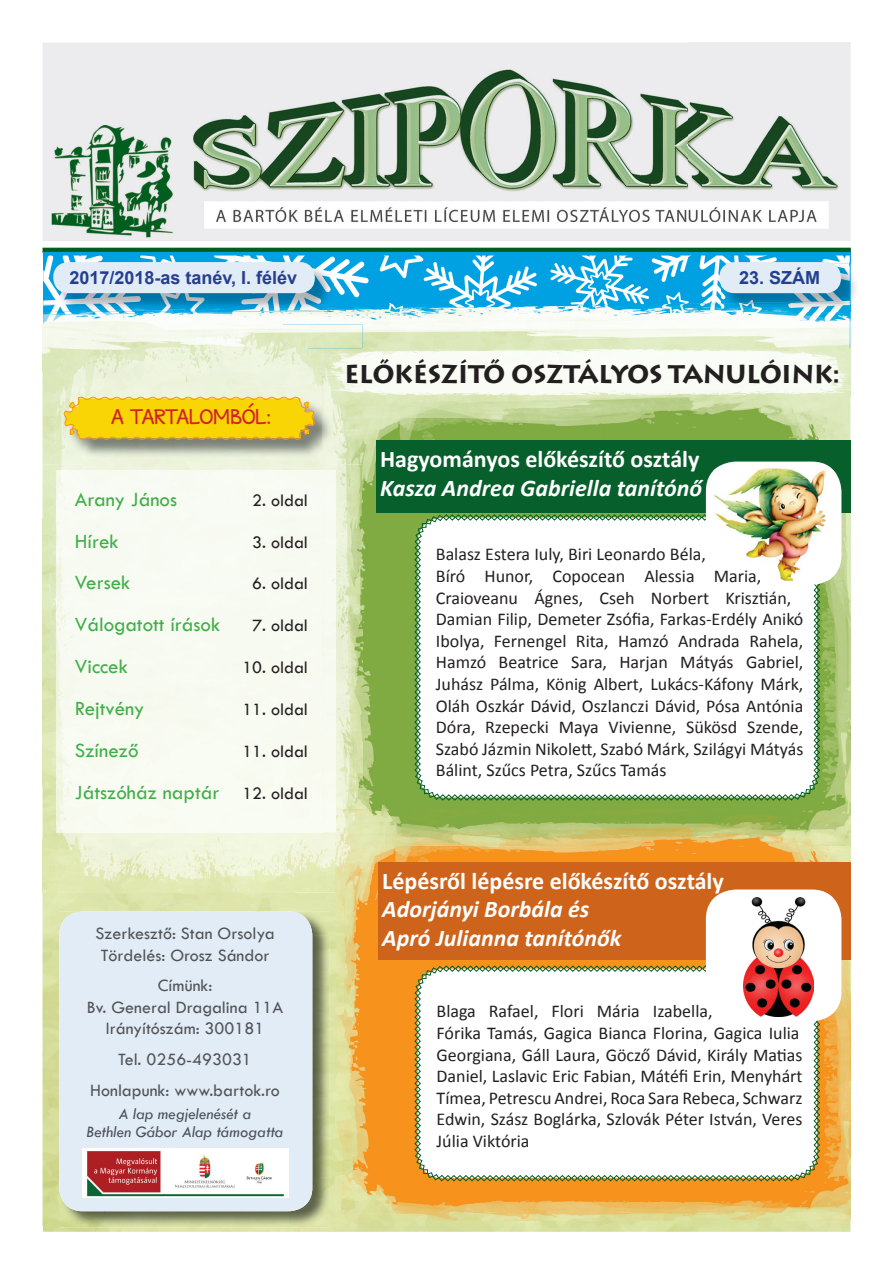
<style>
.page{position:relative;width:893px;height:1263px;background:#fff}
.page>*{position:absolute;margin:0;border:0;box-sizing:border-box;transform-origin:0 0}
.t1{font:700 25.5px "Lithos Pro";letter-spacing:-.025em;color:#231f20}
.t2{font:italic 700 24px/28.8px "Calibri";color:#fff}
.t3{font:700 24px "Calibri";color:#fff}
.t4{font:500 21px "Tw Cen";color:#40ae49}
.t5{font:21px "Maritime Tropical Neue DS Bold";color:#d1232a}
.t6{font:18px/21.6px "Calibri";color:#231f20}
.t7{font:500 18px/21.6px "Tw Cen";color:#535355;text-align:center}
.t8{font:500 18px "Tw Cen";color:#231f20}
.t9{font:700 18px "Arial";color:#253f8e}
.t10{font:italic 16.5px/18px "Tw Cen";color:#4d5158;text-align:center}
.s1{font-size:18px;color:#231f20}
</style>
<div class="page">
<img style="left:43px;top:43px;width:807px;height:209px">
<div style="left:43px;top:252px;width:807px;height:134px;background:#00a1e3"></div>
<img style="left:43px;top:256px;width:807px;height:48px">
<img style="left:42px;top:323px;width:1px;height:142px">
<img style="left:43px;top:304px;width:12px;height:2px">
<img style="left:389px;top:304px;width:122px;height:2px">
<img style="left:850px;top:386px;width:1px;height:79px">
<img style="left:660px;top:303px;width:61px;height:1px">
<img style="left:312px;top:928px;width:53px;height:304px">
<img style="left:850px;top:312px;width:1px;height:36px">
<img style="left:43px;top:306px;width:484px;height:42px">
<img style="left:527px;top:304px;width:323px;height:44px">
<img style="left:362px;top:465px;width:488px;height:380px">
<img style="left:362px;top:396px;width:244px;height:69px">
<img style="left:606px;top:396px;width:244px;height:44px">
<img style="left:336px;top:845px;width:514px;height:376px">
<div style="left:376px;top:440px;width:474px;height:73px;background:#075f2b"></div>
<div style="left:378px;top:862px;width:472px;height:98px;background:#ce641c"></div>
<img style="left:312px;top:911px;width:17px;height:24px">
<img style="left:289px;top:935px;width:40px;height:293px">
<img style="left:59px;top:1211px;width:45px;height:17px">
<img style="left:104px;top:1211px;width:185px;height:17px">
<div style="left:59px;top:911px;width:253px;height:300px;background:#e1ecf7"></div>
<div style="left:119px;top:1108px;width:132px;height:14px;background:#e1ecf7"></div>
<div style="left:87px;top:1126px;width:196px;height:14px;background:#e1ecf7"></div>
<img style="left:82px;top:1149px;width:206px;height:49px">
<svg style="left:414px;top:514px;width:406px;height:287px"></svg>
<div style="left:706px;top:462px;width:135px;height:123px;background:#fff;border-radius:30px"></div>
<img style="left:713px;top:468px;width:118px;height:113px">
<svg style="left:414px;top:965px;width:406px;height:216px"></svg>
<div style="left:706px;top:889px;width:135px;height:132px;background:#fff;border-radius:30px"></div>
<img style="left:744px;top:898px;width:70px;height:119px">
<img style="left:43px;top:386px;width:40px;height:132px">
<img style="left:43px;top:518px;width:13px;height:267px">
<img style="left:43px;top:785px;width:41px;height:107px">
<img style="left:84px;top:839px;width:252px;height:53px">
<div style="left:83px;top:386px;width:240px;height:12px;background:#edf3dd"></div>
<img style="left:43px;top:325px;width:319px;height:30px">
<img style="left:43px;top:355px;width:265px;height:31px">
<img style="left:323px;top:396px;width:39px;height:118px">
<img style="left:336px;top:514px;width:26px;height:378px">
<svg style="left:323px;top:832px;width:13px;height:13px"></svg>
<div style="left:56px;top:471px;width:280px;height:361px;background:#f8faf1"></div>
<img style="left:308px;top:348px;width:542px;height:48px">
<svg style="left:850px;top:348px;width:1px;height:38px"></svg>
<img style="left:362px;top:386px;width:98px;height:1px">
<img style="left:460px;top:386px;width:98px;height:1px">
<img style="left:557px;top:386px;width:98px;height:1px">
<img style="left:655px;top:386px;width:98px;height:1px">
<img style="left:752px;top:383px;width:98px;height:3px">
<img style="left:323px;top:377px;width:39px;height:9px">
<img style="left:65px;top:398px;width:267px;height:60px">
<svg style="left:63px;top:396px;width:253px;height:45px;background:#f0ce1f"></svg>
<img style="left:55px;top:264px;width:278px;height:48px">
<img style="left:231px;top:310px;width:102px;height:2px">
<div style="left:53px;top:262px;width:262px;height:31px;background:#e1ecf7;border-radius:15px"></div>
<img style="left:721px;top:264px;width:135px;height:37px">
<img style="left:850px;top:264px;width:1px;height:37px">
<img style="left:721px;top:301px;width:129px;height:11px">
<div style="left:719px;top:262px;width:122px;height:31px;background:#e1ecf7;border-radius:15px"></div>
<p class="t9" style="left:69px;top:265px;width:229px">2017/2018-as tanév, I. félév</p>
<p class="t9" style="left:739px;top:265px;width:83px">23. SZÁM</p>
<p class="t5" style="left:111px;top:398px;width:161px">A TARTALOMBÓL:</p>
<p class="t4" style="left:75px;top:487px;width:104px">Arany János</p>
<p class="t8" style="left:252px;top:490px;width:57px">2. oldal</p>
<p class="t4" style="left:75px;top:529px;width:45px">Hírek</p>
<p class="t8" style="left:252px;top:532px;width:57px">3. oldal</p>
<p class="t4" style="left:75px;top:569px;width:57px">Versek</p>
<p class="t8" style="left:252px;top:572px;width:57px">6. oldal</p>
<p class="t4" style="left:75px;top:611px;width:147px">Válogatott írások</p>
<p class="t8" style="left:252px;top:614px;width:57px">7. oldal</p>
<p class="t4" style="left:75px;top:653px;width:55px">Viccek</p>
<p class="t8" style="left:242px;top:656px;width:67px">10. oldal</p>
<p class="t4" style="left:75px;top:695px;width:71px">Rejtvény</p>
<p class="t8" style="left:242px;top:698px;width:67px">11. oldal</p>
<p class="t4" style="left:75px;top:737px;width:65px">Színező</p>
<p class="t8" style="left:242px;top:740px;width:67px">11. oldal</p>
<p class="t4" style="left:75px;top:779px;width:235px">Játszóház naptár <span class="s1">12. oldal</span></p>
<p class="t7" style="left:95px;top:922px;width:181px;text-align:left">Szerkesztő: Stan Orsolya<br>Tördelés: Orosz Sándor</p>
<p class="t7" style="left:87px;top:975px;width:198px">Címünk:<br>Bv. General Dragalina 11A<br>Irányítószám: 300181</p>
<p class="t7" style="left:90px;top:1044px;width:191px;line-height:30.6px">Tel. 0256-493031<br>Honlapunk: www.bartok.ro</p>
<p class="t10" style="left:86px;top:1104px;width:199px">A lap megjelenését a<br>Bethlen Gábor Alap támogatta</p>
<h1 class="t1" style="left:344px;top:359px;width:497px">ELŐKÉSZÍTŐ OSZTÁLYOS TANULÓINK:</h1>
<h2 class="t3" style="left:380px;top:444px;width:321px">Hagyományos előkészítő osztály</h2>
<h2 class="t2" style="left:380px;top:473px;width:323px">Kasza Andrea Gabriella tanítónő</h2>
<p class="t6" style="left:436px;top:544px;width:369px">Balasz Estera Iuly, Biri Leonardo Béla,<br>Bíró Hunor, Copocean Alessia Maria, Craioveanu Ágnes, Cseh Norbert Krisztián, Damian Filip, Demeter Zsófia, Farkas-Erdély Anikó Ibolya, Fernengel Rita, Hamzó Andrada Rahela, Hamzó Beatrice Sara, Harjan Mátyás Gabriel, Juhász Pálma, König Albert, Lukács-Káfony Márk, Oláh Oszkár Dávid, Oszlanczi Dávid, Pósa Antónia Dóra, Rzepecki Maya Vivienne, Sükösd Szende, Szabó Jázmin Nikolett, Szabó Márk, Szilágyi Mátyás Bálint, Szűcs Petra, Szűcs Tamás</p>
<h2 class="t3" style="left:382px;top:865px;width:343px">Lépésről lépésre előkészítő osztály</h2>
<h2 class="t2" style="left:382px;top:895px;width:240px">Adorjányi Borbála és<br>Apró Julianna tanítónők</h2>
<p class="t6" style="left:437px;top:1001px;width:368px">Blaga Rafael, Flori Mária Izabella,<br>Fórika Tamás, Gagica Bianca Florina, Gagica Iulia Georgiana, Gáll Laura, Göcző Dávid, Király Matias Daniel, Laslavic Eric Fabian, Mátéfi Erin, Menyhárt Tímea, Petrescu Andrei, Roca Sara Rebeca, Schwarz Edwin, Szász Boglárka, Szlovák Péter István, Veres Júlia Viktória</p>
</div>
